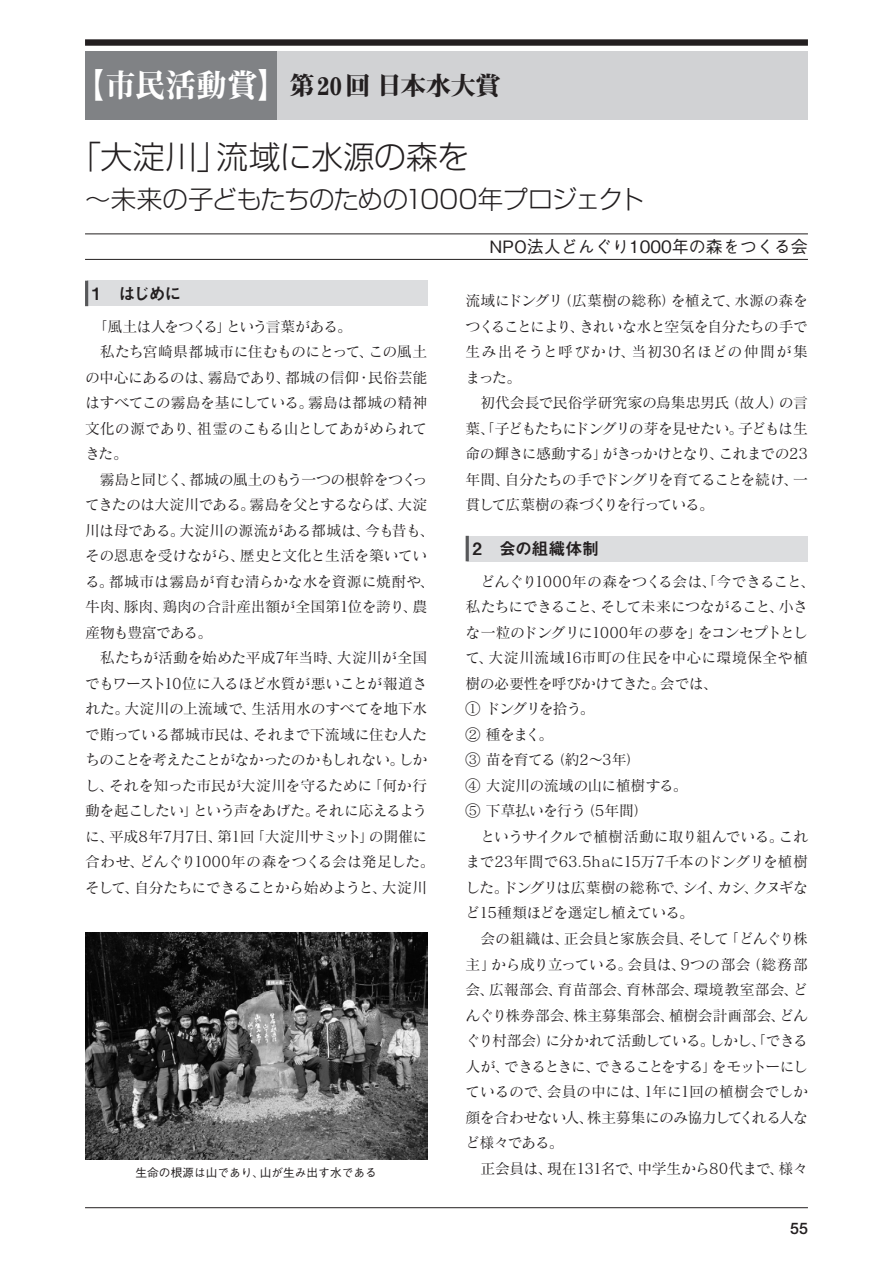
<style>
.page{position:relative;width:893px;height:1263px;background:#fff}
.page>*{position:absolute;margin:0;border:0;box-sizing:border-box;transform-origin:0 0}
.t1{font:31.95px "Midashi Min Pro MA31";letter-spacing:.015em;color:#fff;scale:.95 1}
.t2{font:300 31.95px "Shin Go Pro";letter-spacing:-.005em;color:#231f20}
.t3{font:300 25.5px "Shin Go Pro";letter-spacing:-.04em;color:#231f20}
.t4{font:500 16.95px "Gothic BBB Pro";color:#231f20}
.t5{font:16.95px "Midashi Go Pro MB31";letter-spacing:-.045em;color:#231f20}
.t6{font:500 15.9px "Helvetica Neue";color:#231f20}
.t7{font:14.85px/25.5px "Matisse Pro M";letter-spacing:-.035em;color:#231f20;text-align:justify}
.t8{font:14.85px "Matisse Pro M";letter-spacing:-.01em;color:#231f20}
.t9{font:14.85px "Matisse Pro M";letter-spacing:-.055em;color:#231f20}
.t10{font:14.85px "Matisse Pro M";color:#231f20}
.t11{font:14.85px "Matisse Pro M";letter-spacing:-.015em;color:#231f20}
.t12{font:14.85px "Matisse Pro M";letter-spacing:-.06em;color:#231f20}
.t13{font:14.85px "Matisse Pro M";letter-spacing:-.065em;color:#231f20}
.t14{font:500 11.7px "Gothic BBB Pro";color:#231f20}
.s1{font-size:25.5px;color:#231f20}
.s2{font-family:"Century";font-weight:700;font-stretch:condensed;font-size:25.5px;color:#231f20}
</style>
<div class="page">
<div style="left:85px;top:39px;width:723px;height:7px;background:#231f20"></div>
<hr style="left:85px;top:1207px;width:723px;height:1px;background:#231f20">
<div style="left:87px;top:281px;width:340px;height:25px;background:#dcdddf"></div>
<hr style="left:85px;top:281px;width:3px;height:25px;background:#57585a">
<div style="left:467px;top:536px;width:341px;height:25px;background:#dcdddf"></div>
<hr style="left:466px;top:536px;width:3px;height:25px;background:#57585a">
<hr style="left:85px;top:259px;width:723px;height:1px;background:#231f20">
<hr style="left:85px;top:234px;width:723px;height:1px;background:#231f20">
<div style="left:276px;top:51px;width:532px;height:68px;background:#d1d2d4"></div>
<div style="left:85px;top:51px;width:191px;height:68px;background:#808285"></div>
<img style="left:85px;top:932px;width:342px;height:228px">
<h1 class="t1" style="left:74px;top:61px;width:451px">【市民活動賞】<span class="s1">第</span><span class="s2">20</span><span class="s1">回日本水大賞</span></h1>
<h1 class="t2" style="left:69px;top:131px;width:402px">「大淀川」流域に水源の森を</h1>
<h2 class="t3" style="left:85px;top:178px;width:561px">〜未来の子どもたちのための1000年プロジェクト</h2>
<p class="t5" style="left:92px;top:280px;width:91px">1　はじめに</p>
<p class="t9" style="left:92px;top:317px;width:261px">「風土は人をつくる」という言葉がある。</p>
<p class="t7" style="left:100px;top:339px;width:329px">私たち宮崎県都城市に住むものにとって、この風土</p>
<p class="t7" style="left:85px;top:364px;width:344px">の中心にあるのは、霧島であり、都城の信仰・民俗芸能</p>
<p class="t8" style="left:85px;top:393px;width:344px">はすべてこの霧島を基にしている。霧島は都城の精神</p>
<p class="t7" style="left:85px;top:415px;width:344px">文化の源であり、祖霊のこもる山としてあがめられて</p>
<p class="t7" style="left:85px;top:441px;width:44px">きた。</p>
<p class="t9" style="left:100px;top:470px;width:329px">霧島と同じく、都城の風土のもう一つの根幹をつくっ</p>
<p class="t7" style="left:85px;top:492px;width:344px">てきたのは大淀川である。霧島を父とするならば、大淀</p>
<p class="t7" style="left:85px;top:517px;width:351px">川は母である。大淀川の源流がある都城は、今も昔も、</p>
<p class="t7" style="left:85px;top:543px;width:344px">その恩恵を受けながら、歴史と文化と生活を築いてい</p>
<p class="t10" style="left:85px;top:572px;width:351px">る。都城市は霧島が育む清らかな水を資源に焼酎や、</p>
<p class="t11" style="left:85px;top:597px;width:344px">牛肉、豚肉、鶏肉の合計産出額が全国第1位を誇り、農</p>
<p class="t13" style="left:85px;top:623px;width:129px">産物も豊富である。</p>
<p class="t11" style="left:100px;top:648px;width:329px">私たちが活動を始めた平成7年当時、大淀川が全国</p>
<p class="t9" style="left:85px;top:674px;width:344px">でもワースト10位に入るほど水質が悪いことが報道さ</p>
<p class="t10" style="left:85px;top:699px;width:344px">れた。大淀川の上流域で、生活用水のすべてを地下水</p>
<p class="t7" style="left:85px;top:721px;width:344px">で賄っている都城市民は、それまで下流域に住む人た</p>
<p class="t12" style="left:85px;top:750px;width:344px">ちのことを考えたことがなかったのかもしれない。しか</p>
<p class="t8" style="left:85px;top:776px;width:344px">し、それを知った市民が大淀川を守るために「何か行</p>
<p class="t7" style="left:85px;top:798px;width:344px">動を起こしたい」という声をあげた。それに応えるよう</p>
<p class="t7" style="left:85px;top:823px;width:344px">に、平成8年7月7日、第1回「大淀川サミット」の開催に</p>
<p class="t8" style="left:85px;top:852px;width:351px">合わせ、どんぐり1000年の森をつくる会は発足した。</p>
<p class="t7" style="left:85px;top:874px;width:344px">そして、自分たちにできることから始めようと、大淀川</p>
<p class="t14" style="left:136px;top:1163px;width:243px">生命の根源は山であり、山が生み出す水である</p>
<p class="t4" style="left:489px;top:233px;width:320px">NPO法人どんぐり1000年の森をつくる会</p>
<p class="t7" style="left:466px;top:287px;width:344px">流域にドングリ（広葉樹の総称）を植えて、水源の森をつくることにより、きれいな水と空気を自分たちの手で生み出そうと呼びかけ、当初30名ほどの仲間が集まった。</p>
<p class="t7" style="left:466px;top:389px;width:344px;text-indent:15px">初代会長で民俗学研究家の鳥集忠男氏（故人）の言葉、「子どもたちにドングリの芽を見せたい。子どもは生命の輝きに感動する」がきっかけとなり、これまでの23年間、自分たちの手でドングリを育てることを続け、一貫して広葉樹の森づくりを行っている。</p>
<p class="t5" style="left:472px;top:535px;width:128px">2　会の組織体制</p>
<p class="t7" style="left:466px;top:568px;width:351px;text-align:left;text-indent:15px">どんぐり1000年の森をつくる会は、「今できること、私たちにできること、そして未来につながること、小さな一粒のドングリに1000年の夢を」をコンセプトとして、大淀川流域16市町の住民を中心に環境保全や植樹の必要性を呼びかけてきた。会では、<br>① ドングリを拾う。<br>② 種をまく。<br>③ 苗を育てる（約2〜3年）<br>④ 大淀川の流域の山に植樹する。<br>⑤ 下草払いを行う（5年間）</p>
<p class="t7" style="left:466px;top:823px;width:344px;text-indent:15px">というサイクルで植樹活動に取り組んでいる。これまで23年間で63.5haに15万7千本のドングリを植樹した。ドングリは広葉樹の総称で、シイ、カシ、クヌギなど15種類ほどを選定し植えている。</p>
<p class="t7" style="left:466px;top:925px;width:344px;text-indent:15px">会の組織は、正会員と家族会員、そして「どんぐり株主」から成り立っている。会員は、9つの部会（総務部会、広報部会、育苗部会、育林部会、環境教室部会、どんぐり株券部会、株主募集部会、植樹会計画部会、どんぐり村部会）に分かれて活動している。しかし、「できる人が、できるときに、できることをする」をモットーにしているので、会員の中には、1年に1回の植樹会でしか顔を合わせない人、株主募集にのみ協力してくれる人など様々である。</p>
<p class="t7" style="left:480px;top:1155px;width:329px">正会員は、現在131名で、中学生から80代まで、様々</p>
<p class="t6" style="left:790px;top:1219px;width:19px">55</p>
</div>
